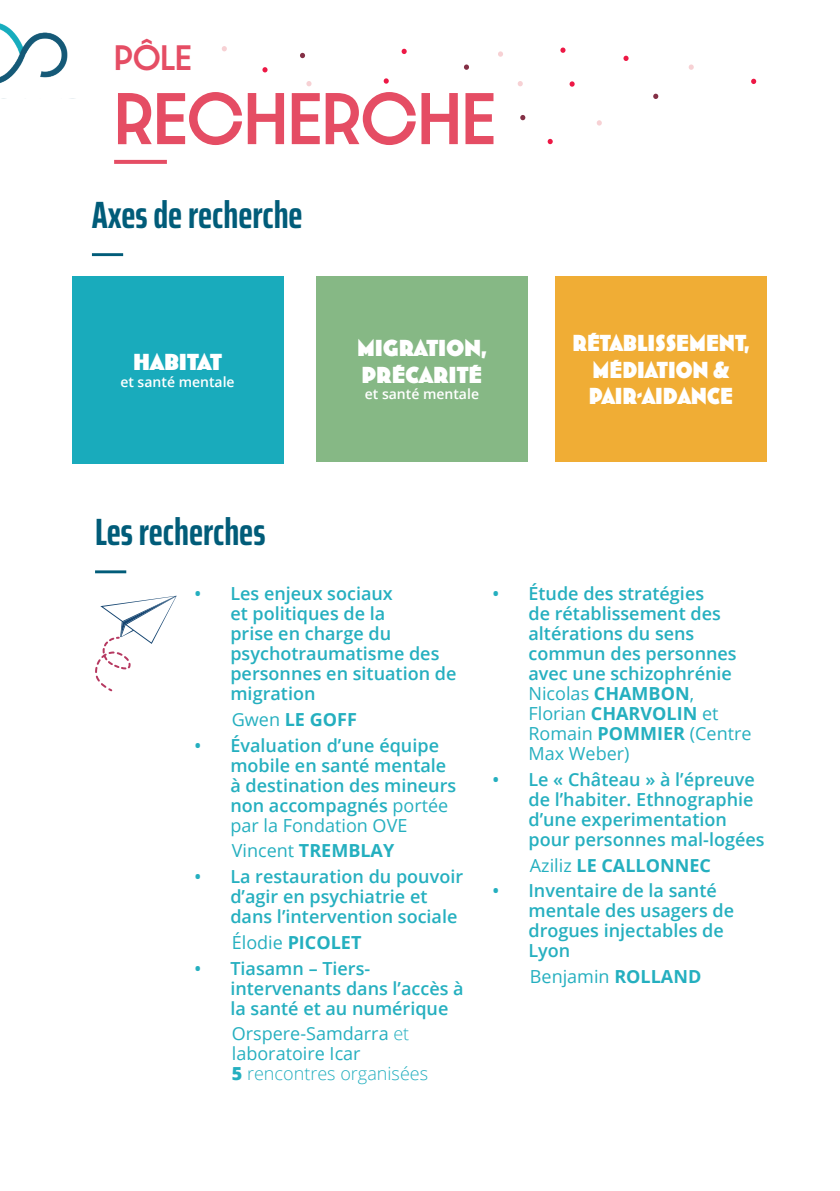
<style>
.page{position:relative;width:840px;height:1191px;background:#fff}
.page>*{position:absolute;margin:0;border:0;box-sizing:border-box;transform-origin:0 0}
.t1{font:500 62px "Dazzle Unicase";color:#e54d64}
.t2{font:700 extra-condensed 38px "Saira";color:#015c79}
.t3{font:500 30px "Dazzle Unicase";color:#e54d64}
.t4{font:22px/26.4px "Bovine MVB";color:#fff;text-align:center;scale:.94 1}
.t5{font:22px/26.4px "Bovine MVB";color:#fff}
.t6{font:600 18px/20px "Open Sans";color:#19abbc}
.t7{font:18px/20px "Open Sans";color:#19abbc}
.t8{font:700 18px "Open Sans";color:#19abbc}
.t9{font:600 14px "Open Sans";color:#fff}
.s1{font-weight:400}
.s2{font-weight:300}
.s3{font-weight:800}
.s4{font-weight:700}
</style>
<div class="page">
<svg style="left:114px;top:160px;width:53px;height:4px"></svg>
<div style="left:72px;top:276px;width:211px;height:188px;background:#19abbc"></div>
<div style="left:555px;top:276px;width:211px;height:186px;background:#f0ad35"></div>
<div style="left:316px;top:276px;width:211px;height:186px;background:#86b885"></div>
<hr style="left:92px;top:253px;width:31px;height:3px;background:#015c79">
<hr style="left:95px;top:570px;width:31px;height:3px;background:#015c79">
<svg style="left:95px;top:596px;width:81px;height:96px"></svg>
<svg style="left:547px;top:139px;width:5px;height:5px"></svg>
<svg style="left:262px;top:67px;width:5px;height:5px"></svg>
<svg style="left:401px;top:49px;width:5px;height:5px"></svg>
<svg style="left:517px;top:81px;width:5px;height:5px"></svg>
<svg style="left:688px;top:64px;width:5px;height:6px"></svg>
<svg style="left:623px;top:56px;width:5px;height:5px"></svg>
<svg style="left:498px;top:51px;width:5px;height:6px"></svg>
<svg style="left:520px;top:115px;width:5px;height:5px"></svg>
<svg style="left:383px;top:78px;width:5px;height:6px"></svg>
<svg style="left:751px;top:79px;width:4px;height:5px"></svg>
<svg style="left:300px;top:53px;width:5px;height:5px"></svg>
<svg style="left:597px;top:120px;width:4px;height:6px"></svg>
<svg style="left:222px;top:46px;width:5px;height:5px"></svg>
<svg style="left:306px;top:81px;width:5px;height:5px"></svg>
<svg style="left:560px;top:48px;width:5px;height:5px"></svg>
<svg style="left:569px;top:81px;width:5px;height:6px"></svg>
<svg style="left:464px;top:64px;width:5px;height:6px"></svg>
<svg style="left:653px;top:94px;width:5px;height:5px"></svg>
<img style="left:0;top:23px;width:68px;height:60px">
<h3 class="t3" style="left:114px;top:35px;width:79px">PÔLE</h3>
<h1 class="t1" style="left:114px;top:72px;width:382px">RECHERCHE</h1>
<h2 class="t2" style="left:92px;top:186px;width:212px">Axes de recherche</h2>
<p class="t5" style="left:133px;top:350px;width:90px">HABITAT</p>
<p class="t9" style="left:120px;top:372px;width:116px">et santé mentale</p>
<h2 class="t2" style="left:95px;top:503px;width:172px">Les recherches</h2>
<p class="t5" style="left:357px;top:336px;width:131px">MIGRATION,<br>PRÉCARITÉ</p>
<p class="t9" style="left:364px;top:385px;width:116px">et santé mentale</p>
<p class="t4" style="left:572px;top:331px;width:190px">RÉTABLISSEMENT,<br>MÉDIATION &amp;<br>PAIR-AIDANCE</p>
<p class="t6" style="left:230px;top:583px;width:227px;text-indent:-36px">• Les enjeux sociaux<br>et politiques de la<br>prise en charge du psychotraumatisme des personnes en situation de migration</p>
<p class="t8" style="left:232px;top:707px;width:126px"><span class="s1">Gwen</span> LE GOFF</p>
<p class="t6" style="left:230px;top:735px;width:227px;text-indent:-36px">• Évaluation d’une équipe mobile en santé mentale à destination des mineurs non accompagnés <span class="s1">portée par la Fondation OVE</span></p>
<p class="t8" style="left:232px;top:838px;width:164px"><span class="s1">Vincent</span> TREMBLAY</p>
<p class="t6" style="left:230px;top:866px;width:234px;text-indent:-36px">• La restauration du pouvoir d’agir en psychiatrie et dans l’intervention sociale</p>
<p class="t8" style="left:232px;top:929px;width:131px"><span class="s1">Élodie</span> PICOLET</p>
<p class="t6" style="left:230px;top:957px;width:235px;text-indent:-36px">• Tiasamn – Tiers&shy;intervenants dans l’accès à la santé et au numérique</p>
<p class="t7" style="left:232px;top:1023px;width:198px">Orspere-Samdarra <span class="s2">et </span>laboratoire Icar<br><span class="s3">5</span> <span class="s2">rencontres organisées</span></p>
<p class="t6" style="left:528px;top:583px;width:224px;text-indent:-36px">• Étude des stratégies<br>de rétablissement des altérations du sens commun des personnes avec une schizophrénie<br><span class="s1">Nicolas</span> <span class="s4">CHAMBON</span><span class="s1">,<br>Florian</span> <span class="s4">CHARVOLIN</span> <span class="s1">et<br>Romain</span> <span class="s4">POMMIER</span> <span class="s1">(Centre<br>Max Weber)</span></p>
<p class="t6" style="left:528px;top:769px;width:237px;text-indent:-36px">• Le « Château » à l’épreuve de l’habiter. Ethnographie d’une experimentation pour personnes mal-logées</p>
<p class="t8" style="left:529px;top:852px;width:182px"><span class="s1">Aziliz</span> LE CALLONNEC</p>
<p class="t6" style="left:528px;top:880px;width:207px;text-indent:-36px">• Inventaire de la santé mentale des usagers de drogues injectables de<br>Lyon</p>
<p class="t7" style="left:529px;top:966px;width:173px">Benjamin <span class="s4">ROLLAND</span></p>
</div>
